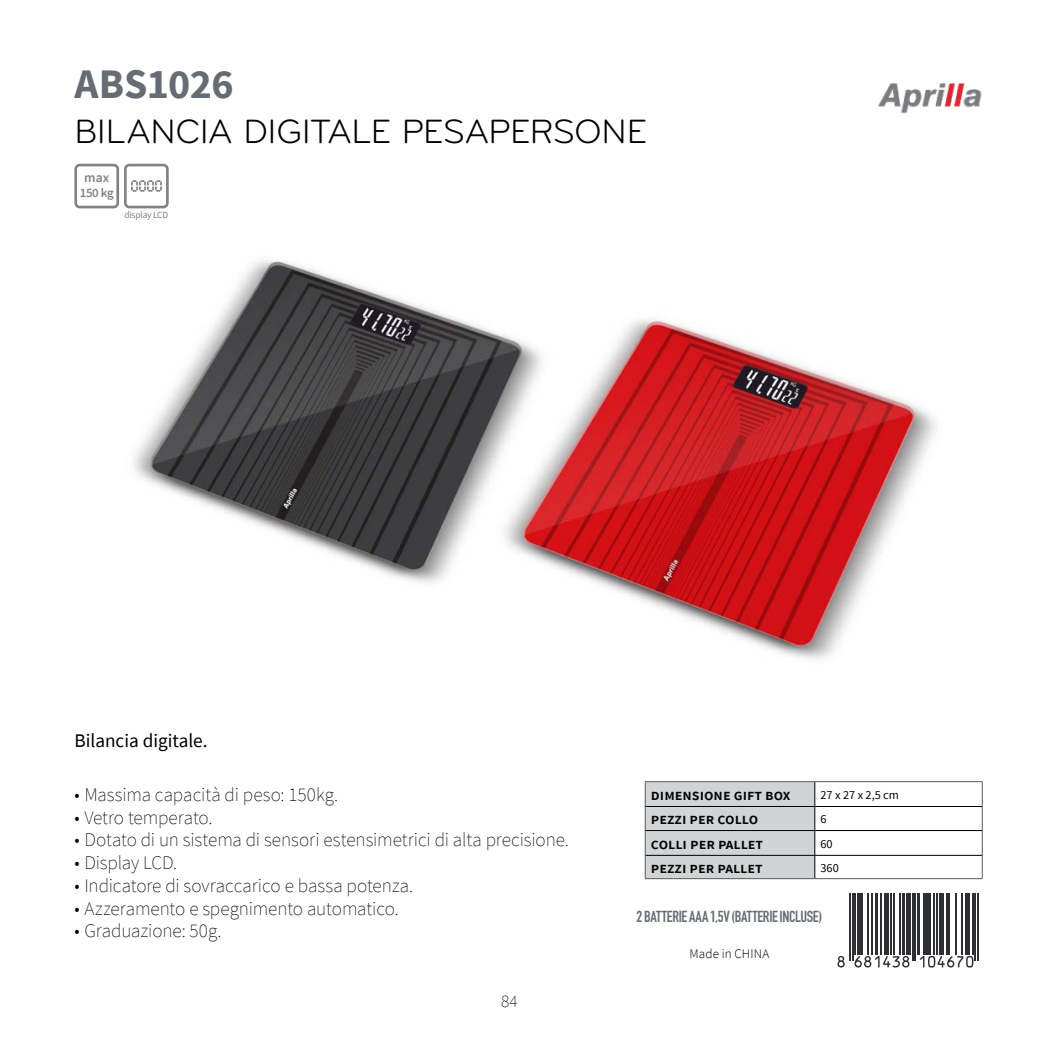
<style>
.page{position:relative;width:1042px;height:1042px;background:#fff}
.page>*{position:absolute;margin:0;border:0;box-sizing:border-box;transform-origin:0 0}
.CODICE{font:700 42px "Source Sans Pro";letter-spacing:-.01em;color:#666c73}
.Titolo_Prodotti{font:35px "Bryant Pro";letter-spacing:-.015em;color:#000}
.t1{font:200 19.25px "Source Sans Pro";letter-spacing:-.005em;color:#000}
.Product_Text{font:19.25px "Source Sans Pro";color:#000}
.t2{font:200 17.5px "Source Sans Pro";color:#000}
.Product_Text-2{font:600 15.75px "Source Sans Pro";color:#000}
.Watt_Volt{font:700 15.75px "DIN Condensed";letter-spacing:-.02em;color:#666c73}
.t3{font:600 13.65px "Source Sans Pro";color:#808285}
.Made_In{font:300 13.12px "Source Sans Pro";letter-spacing:.01em;color:#000}
.t4{font:600 12.78px "Source Sans Pro";color:#808285}
.Product_Text-3{font:12.25px "Source Sans Pro";color:#000}
.t5{font:9.45px "Source Sans Pro";letter-spacing:-.02em;color:#808285}
</style>
<div class="page">
<img style="left:110px;top:208px;width:371px;height:375px">
<img style="left:481px;top:317px;width:455px;height:343px">
<svg style="left:837px;top:956px;width:8px;height:11px"></svg>
<hr style="left:849px;top:893px;width:2px;height:68px;background:#2e2f33">
<hr style="left:852px;top:893px;width:1px;height:68px;background:#2e2f33">
<hr style="left:855px;top:893px;width:1px;height:61px;background:#2e2f33">
<div style="left:857px;top:893px;width:6px;height:61px;background:#2e2f33"></div>
<hr style="left:867px;top:893px;width:1px;height:61px;background:#2e2f33">
<hr style="left:871px;top:893px;width:1px;height:61px;background:#2e2f33">
<hr style="left:875px;top:893px;width:3px;height:61px;background:#2e2f33">
<hr style="left:881px;top:893px;width:1px;height:61px;background:#2e2f33">
<hr style="left:885px;top:893px;width:4px;height:61px;background:#2e2f33">
<hr style="left:890px;top:893px;width:1px;height:61px;background:#2e2f33">
<hr style="left:893px;top:893px;width:1px;height:61px;background:#2e2f33">
<hr style="left:899px;top:893px;width:2px;height:61px;background:#2e2f33">
<svg style="left:854px;top:956px;width:55px;height:11px"></svg>
<hr style="left:902px;top:893px;width:3px;height:61px;background:#2e2f33">
<hr style="left:906px;top:893px;width:4px;height:61px;background:#2e2f33">
<hr style="left:912px;top:893px;width:1px;height:68px;background:#2e2f33">
<hr style="left:914px;top:893px;width:2px;height:68px;background:#2e2f33">
<hr style="left:917px;top:893px;width:3px;height:61px;background:#2e2f33">
<hr style="left:923px;top:893px;width:2px;height:61px;background:#2e2f33">
<hr style="left:927px;top:893px;width:4px;height:61px;background:#2e2f33">
<hr style="left:933px;top:893px;width:2px;height:61px;background:#2e2f33">
<hr style="left:936px;top:893px;width:2px;height:61px;background:#2e2f33">
<hr style="left:939px;top:893px;width:4px;height:61px;background:#2e2f33">
<hr style="left:946px;top:893px;width:1px;height:61px;background:#2e2f33">
<hr style="left:948px;top:893px;width:2px;height:61px;background:#2e2f33">
<hr style="left:955px;top:893px;width:2px;height:61px;background:#2e2f33">
<hr style="left:961px;top:893px;width:1px;height:61px;background:#2e2f33">
<svg style="left:920px;top:956px;width:53px;height:11px"></svg>
<hr style="left:965px;top:893px;width:4px;height:61px;background:#2e2f33">
<hr style="left:972px;top:893px;width:1px;height:61px;background:#2e2f33">
<hr style="left:974px;top:893px;width:2px;height:68px;background:#2e2f33">
<hr style="left:977px;top:893px;width:1px;height:68px;background:#2e2f33">
<hr style="left:645px;top:878px;width:170px;height:1px;background:#58595b">
<svg style="left:645px;top:781px;width:338px;height:97px"></svg>
<hr style="left:815px;top:878px;width:167px;height:1px;background:#58595b">
<img style="left:878px;top:83px;width:104px;height:31px">
<svg style="left:74px;top:164px;width:95px;height:44px"></svg>
<p class="CODICE" style="left:74px;top:56px;width:161px">ABS1026</p>
<p class="Titolo_Prodotti" style="left:74px;top:110px;width:574px">BILANCIA DIGITALE PESAPERSONE</p>
<p class="t3" style="left:84px;top:168px;width:27px">max</p>
<p class="t4" style="left:80px;top:184px;width:35px">150 kg</p>
<p class="t5" style="left:124px;top:209px;width:45px">display LCD</p>
<p class="Product_Text" style="left:74px;top:728px;width:135px">Bilancia digitale.</p>
<p class="t1" style="left:74px;top:783px;width:265px">• Massima capacità di peso: 150kg.</p>
<p class="t1" style="left:74px;top:805px;width:140px">• Vetro temperato.</p>
<p class="t1" style="left:74px;top:828px;width:496px">• Dotato di un sistema di sensori estensimetrici di alta precisione.</p>
<p class="t1" style="left:74px;top:851px;width:104px">• Display LCD.</p>
<p class="t1" style="left:74px;top:874px;width:340px">• Indicatore di sovraccarico e bassa potenza.</p>
<p class="t1" style="left:74px;top:896px;width:326px">• Azzeramento e spegnimento automatico.</p>
<p class="t1" style="left:74px;top:919px;width:149px">• Graduazione: 50g.</p>
<p class="t2" style="left:501px;top:990px;width:18px">84</p>
<p class="Product_Text-2" style="left:651px;top:784px;width:141px">dimensione gift box</p>
<p class="Product_Text-3" style="left:820px;top:787px;width:80px">27 x 27 x 2,5 cm</p>
<p class="Product_Text-2" style="left:651px;top:809px;width:109px">pezzi per collo</p>
<p class="Product_Text-3" style="left:820px;top:811px;width:8px">6</p>
<p class="Product_Text-2" style="left:651px;top:833px;width:114px">colli per pallet</p>
<p class="Product_Text-3" style="left:820px;top:835px;width:14px">60</p>
<p class="Product_Text-2" style="left:651px;top:857px;width:113px">pezzi per pallet</p>
<p class="Product_Text-3" style="left:820px;top:860px;width:20px">360</p>
<p class="Watt_Volt" style="left:636px;top:905px;width:187px">2 BATTERIE AAA 1,5V (BATTERIE INCLUSE)</p>
<p class="Made_In" style="left:689px;top:946px;width:81px">Made in CHINA</p>
</div>
